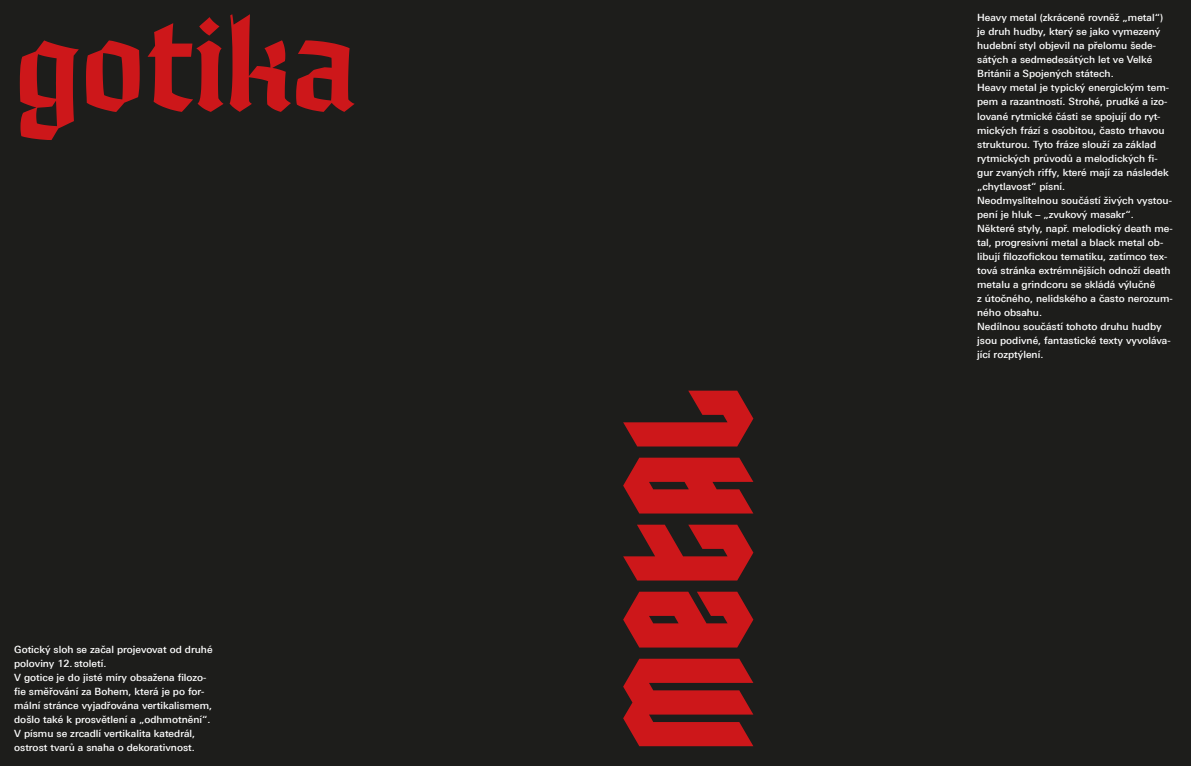
<style>
.page{position:relative;width:1191px;height:766px;background:#fff}
.page>*{position:absolute;margin:0;border:0;box-sizing:border-box;transform-origin:0 0}
.t1{font:186px "Metalista";color:#cd171a}
.t2{font:126px "Moyenage";color:#cd171a}
.t3{font:500 10px/14px "Linotype Univers 530";color:#fff}
</style>
<div class="page">
<div style="left:0;top:0;width:1191px;height:765px;background:#1d1d1b"></div>
<h2 class="t2" style="left:14px;top:-7px;width:343px">gotika</h2>
<p class="t3" style="left:977px;top:11px;width:197px">Heavy metal (zkráceně rovněž „metal“) je druh hudby, který se jako vymezený hudební styl objevil na přelomu šede&shy;sátých a sedmedesátých let ve Velké Británii a Spojených státech.<br>Heavy metal je typický energickým tem&shy;pem a razantností. Strohé, prudké a izo&shy;lované rytmické části se spojují do ryt&shy;mických frází s osobitou, často trhavou strukturou. Tyto fráze slouží za základ rytmických průvodů a melodických fi&shy;gur zvaných riffy, které mají za následek „chytlavost“ písní.<br>Neodmyslitelnou součástí živých vystou&shy;pení je hluk – „zvukový masakr“.<br>Některé styly, např. melodický death me&shy;tal, progresivní metal a black metal ob&shy;libují filozofickou tematiku, zatímco tex&shy;tová stránka extrémnějších odnoží death metalu a grindcoru se skládá výlučně<br>z útočného, nelidského a často nerozum&shy;ného obsahu.<br>Nedílnou součástí tohoto druhu hudby jsou podivné, fantastické texty vyvoláva&shy;jící rozptýlení.</p>
<h1 class="t1" style="left:589px;top:751px;width:368px;rotate:-90deg">metal</h1>
<p class="t3" style="left:14px;top:642px;width:200px">Gotický sloh se začal projevovat od druhé poloviny 12. století.<br>V gotice je do jisté míry obsažena filozo&shy;fie směřování za Bohem, která je po for&shy;mální stránce vyjadřována vertikalismem, došlo také k prosvětlení a „odhmotnění“.<br>V písmu se zrcadlí vertikalita katedrál, ostrost tvarů a snaha o dekorativnost.</p>
</div>
